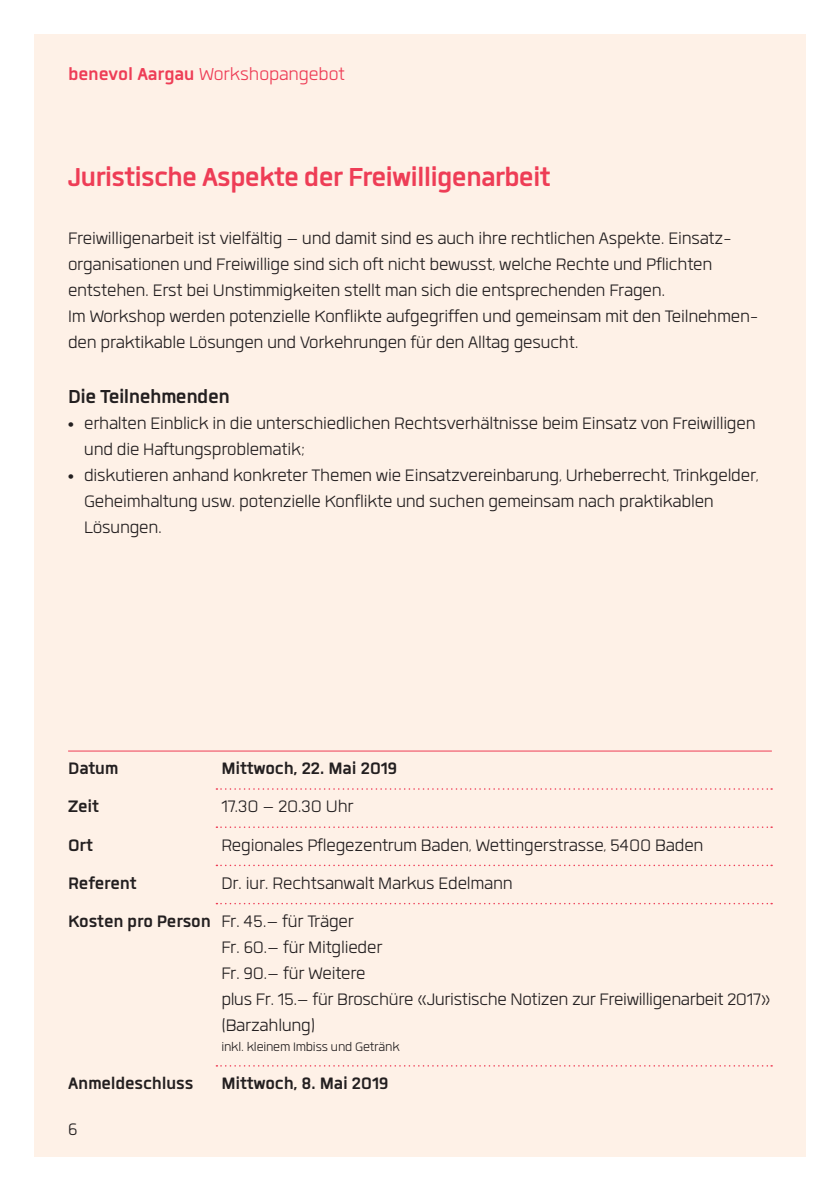
<style>
.page{position:relative;width:840px;height:1191px;background:#fff}
.page>*{position:absolute;margin:0;border:0;box-sizing:border-box;transform-origin:0 0}
.t1{font:700 36px "Quan";letter-spacing:-.025em;color:#ee3d56}
.t2{font:700 26px "Quan";letter-spacing:-.02em;color:#231f20}
.t3{font:300 24px "Quan";letter-spacing:-.005em;color:#ee3d56}
.t4{font:300 23px/26px "Quan";letter-spacing:-.01em;color:#231f20}
.t5{font:700 23px "Quan";letter-spacing:-.01em;color:#231f20}
.t6{font:300 17px "Quan";letter-spacing:-.01em;color:#231f20}
.s1{font-weight:700}
.s2{font-family:"Arial";font-weight:700;font-size:16px}
</style>
<div class="page">
<div style="left:34px;top:34px;width:771px;height:1123px;background:#fef1e7"></div>
<hr style="left:68px;top:750px;width:703px;height:1px;background:#ee3d56">
<svg style="left:216px;top:788px;width:555px;height:1px"></svg>
<svg style="left:216px;top:826px;width:555px;height:2px"></svg>
<svg style="left:216px;top:864px;width:555px;height:2px"></svg>
<svg style="left:216px;top:903px;width:555px;height:1px"></svg>
<svg style="left:216px;top:1065px;width:555px;height:1px"></svg>
<p class="t3" style="left:68px;top:63px;width:278px"><span class="s1">benevol Aargau</span> Workshopangebot</p>
<h1 class="t1" style="left:68px;top:159px;width:483px">Juristische Aspekte der Freiwilligenarbeit</h1>
<p class="t4" style="left:68px;top:225px;width:691px">Freiwilligenarbeit ist vielfältig – und damit sind es auch ihre rechtlichen Aspekte. Einsatz&shy;organisationen und Freiwillige sind sich oft nicht bewusst, welche Rechte und Pflichten entstehen. Erst bei Unstimmigkeiten stellt man sich die entsprechenden Fragen.<br>Im Workshop werden potenzielle Konflikte aufgegriffen und gemeinsam mit den Teilnehmen&shy;den praktikable Lösungen und Vorkehrungen für den Alltag gesucht.</p>
<p class="t2" style="left:68px;top:384px;width:163px">Die Teilnehmenden</p>
<p class="t4" style="left:84px;top:410px;width:672px;text-indent:-16px"><span class="s2">•</span> erhalten Einblick in die unterschiedlichen Rechtsverhältnisse beim Einsatz von Freiwilligen und die Haftungsproblematik;</p>
<p class="t4" style="left:84px;top:462px;width:675px;text-indent:-16px"><span class="s2">•</span> diskutieren anhand konkreter Themen wie Einsatzvereinbarung, Urheberrecht, Trinkgelder,<br>Geheimhaltung usw. potenzielle Konflikte und suchen gemeinsam nach praktikablen<br>Lösungen.</p>
<p class="t5" style="left:68px;top:757px;width:52px">Datum</p>
<p class="t5" style="left:221px;top:757px;width:177px">Mittwoch, 22. Mai 2019</p>
<p class="t5" style="left:68px;top:795px;width:32px">Zeit</p>
<p class="t4" style="left:221px;top:793px;width:134px">17.30 – 20.30 Uhr</p>
<p class="t5" style="left:68px;top:833px;width:27px">Ort</p>
<p class="t4" style="left:221px;top:831px;width:483px">Regionales Pflegezentrum Baden, Wettingerstrasse, 5400 Baden</p>
<p class="t5" style="left:68px;top:872px;width:70px">Referent</p>
<p class="t4" style="left:68px;top:863px;width:446px;line-height:38.2px;text-indent:153px">Dr. iur. Rechtsanwalt Markus Edelmann<br><span class="s1">Kosten pro Person</span> Fr. 45.– für Träger</p>
<p class="t4" style="left:221px;top:934px;width:550px">Fr. 60.– für Mitglieder<br>Fr. 90.– für Weitere<br>plus Fr. 15.– für Broschüre «Juristische Notizen zur Freiwilligenarbeit 2017» (Barzahlung)</p>
<p class="t6" style="left:221px;top:1039px;width:180px">inkl. kleinem Imbiss und Getränk</p>
<p class="t5" style="left:68px;top:1072px;width:322px">Anmeldeschluss Mittwoch, 8. Mai 2019</p>
<p class="t4" style="left:68px;top:1115px;width:11px">6</p>
</div>
